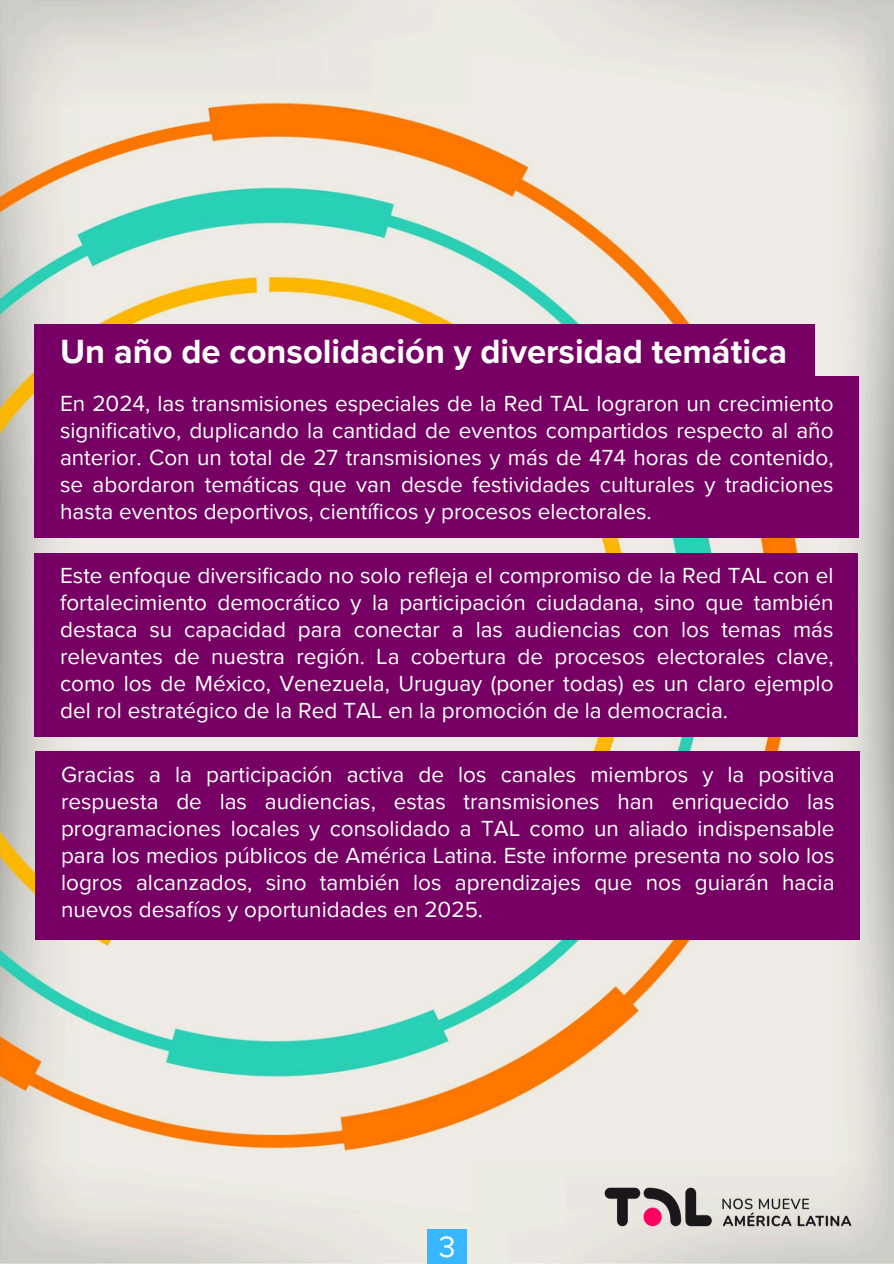
<style>
.page{position:relative;width:894px;height:1264px;background:#fff}
.page>*{position:absolute;margin:0;border:0;box-sizing:border-box;transform-origin:0 0}
.t1{font:700 34.5px "Proxima Nova";color:#fff}
.t2{font:30.15px "Proxima Nova";color:#fff}
.t3{font:22.5px/27px "Proxima Nova";color:#fff;text-align:justify}
</style>
<div class="page">
<img style="left:0;top:0;width:893px;height:1263px">
<img style="left:597px;top:1180px;width:261px;height:53px">
<div style="left:34px;top:376px;width:824px;height:162px;background:#760063"></div>
<div style="left:34px;top:553px;width:823px;height:183px;background:#760063"></div>
<div style="left:35px;top:751px;width:824px;height:188px;background:#760063"></div>
<div style="left:427px;top:1228px;width:39px;height:35px;background:#38b6ff"></div>
<div style="left:34px;top:324px;width:780px;height:66px;background:#760063"></div>
<h1 class="t1" style="left:60px;top:331px;width:728px">Un año de consolidación y diversidad temática</h1>
<p class="t3" style="left:60px;top:390px;width:774px">En 2024, las transmisiones especiales de la Red TAL lograron un crecimiento significativo, duplicando la cantidad de eventos compartidos respecto al año anterior. Con un total de 27 transmisiones y más de 474 horas de contenido, se abordaron temáticas que van desde festividades culturales y tradiciones hasta eventos deportivos, científicos y procesos electorales.</p>
<p class="t3" style="left:60px;top:562px;width:774px">Este enfoque diversificado no solo refleja el compromiso de la Red TAL con el fortalecimiento democrático y la participación ciudadana, sino que también destaca su capacidad para conectar a las audiencias con los temas más relevantes de nuestra región. La cobertura de procesos electorales clave, como los de México, Venezuela, Uruguay (poner todas) es un claro ejemplo del rol estratégico de la Red TAL en la promoción de la democracia.</p>
<p class="t3" style="left:61px;top:761px;width:774px">Gracias a la participación activa de los canales miembros y la positiva respuesta de las audiencias, estas transmisiones han enriquecido las programaciones locales y consolidado a TAL como un aliado indispensable para los medios públicos de América Latina. Este informe presenta no solo los logros alcanzados, sino también los aprendizajes que nos guiarán hacia nuevos desafíos y oportunidades en 2025.</p>
<p class="t2" style="left:438px;top:1229px;width:18px">3</p>
</div>
